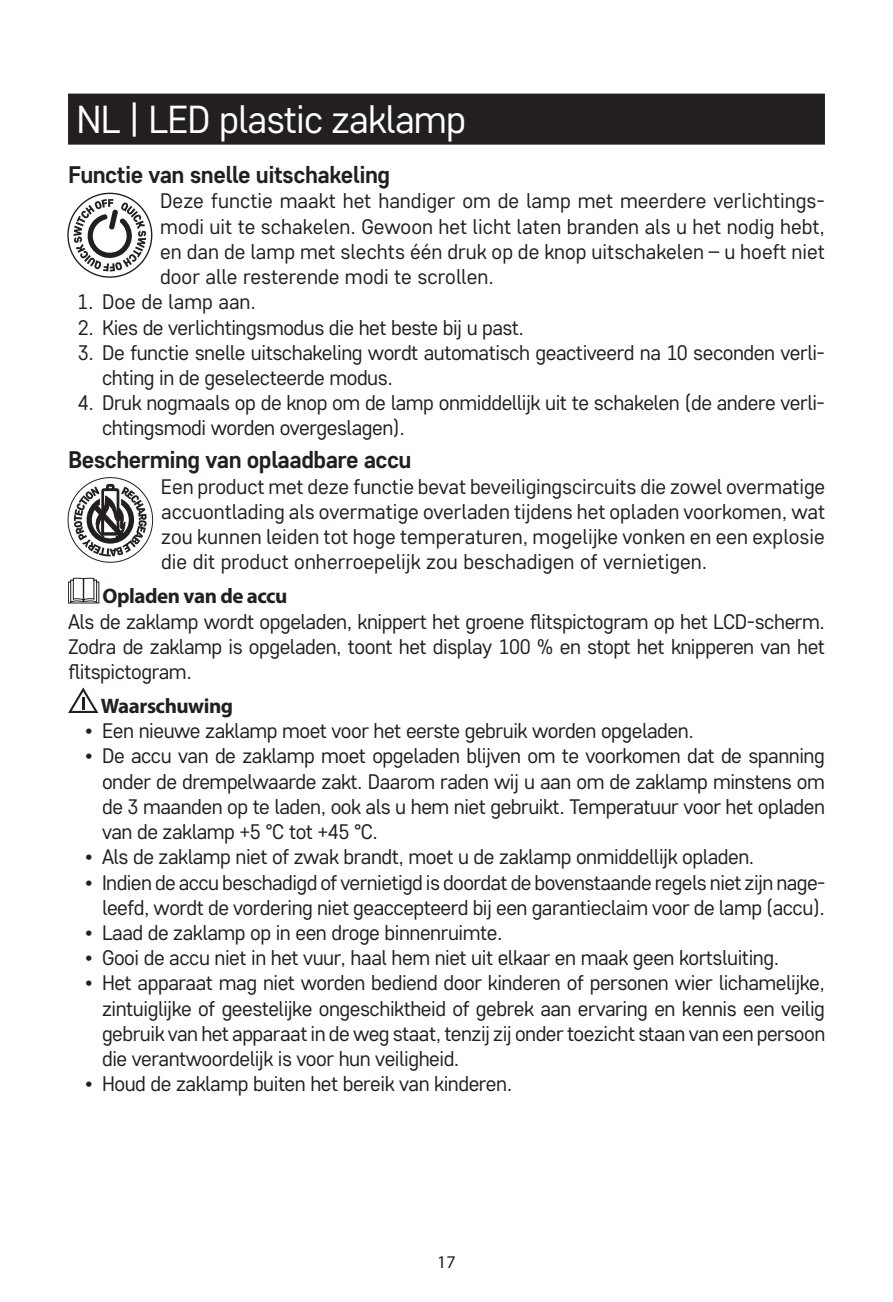
<style>
.page{position:relative;width:893px;height:1302px;background:#fff}
.page>*{position:absolute;margin:0;border:0;box-sizing:border-box;transform-origin:0 0}
.t1{font:39px "Core Sans D35";letter-spacing:-.02em;color:#fff}
.t2{font:700 24px "Core Sans D55";letter-spacing:-.02em;color:#231f20}
.t3{font:21px/25.2px "Core Sans D35";letter-spacing:-.02em;color:#231f20;text-align:justify}
.t4{font:700 21px "Myriad Pro";letter-spacing:-.02em;color:#231f20}
.t5{font:21px "Core Sans D35";color:#231f20}
.t6{font:18px "Myriad Pro";color:#231f20}
</style>
<div class="page">
<div style="left:68px;top:94px;width:757px;height:51px;background:#231f20"></div>
<svg style="left:68px;top:193px;width:84px;height:84px"></svg>
<svg style="left:73px;top:199px;width:73px;height:72px"></svg>
<svg style="left:68px;top:477px;width:85px;height:85px"></svg>
<svg style="left:74px;top:484px;width:73px;height:72px"></svg>
<svg style="left:68px;top:577px;width:31px;height:26px"></svg>
<svg style="left:68px;top:687px;width:30px;height:26px"></svg>
<h1 class="t1" style="left:77px;top:94px;width:391px">NL | LED plastic zaklamp</h1>
<p class="t2" style="left:68px;top:159px;width:324px">Functie van snelle uitschakeling</p>
<p class="t3" style="left:160px;top:188px;width:666px">Deze functie maakt het handiger om de lamp met meerdere verlichtings&shy;modi uit te schakelen. Gewoon het licht laten branden als u het nodig hebt, en dan de lamp met slechts één druk op de knop uitschakelen – u hoeft niet door alle resterende modi te scrollen.</p>
<p class="t5" style="left:77px;top:288px;width:181px">1. Doe de lamp aan.</p>
<p class="t3" style="left:78px;top:314px;width:448px">2. Kies de verlichtingsmodus die het beste bij u past.</p>
<p class="t3" style="left:102px;top:339px;width:724px;text-indent:-24px">3. De functie snelle uitschakeling wordt automatisch geactiveerd na 10 seconden verli&shy;chting in de geselecteerde modus.</p>
<p class="t3" style="left:102px;top:389px;width:724px;text-indent:-24px">4. Druk nogmaals op de knop om de lamp onmiddellijk uit te schakelen (de andere verli&shy;chtingsmodi worden overgeslagen).</p>
<p class="t2" style="left:68px;top:444px;width:345px">Bescherming van oplaadbare accu</p>
<p class="t3" style="left:161px;top:473px;width:666px">Een product met deze functie bevat beveiligingscircuits die zowel overmatige accuontlading als overmatige overladen tijdens het opladen voorkomen, wat zou kunnen leiden tot hoge temperaturen, mogelijke vonken en een explosie die dit product onherroepelijk zou beschadigen of vernietigen.</p>
<p class="t4" style="left:103px;top:582px;width:186px">Opladen van de accu</p>
<p class="t3" style="left:68px;top:608px;width:758px">Als de zaklamp wordt opgeladen, knippert het groene flitspictogram op het LCD-scherm.<br>Zodra de zaklamp is opgeladen, toont het display 100 % en stopt het knipperen van het flitspictogram.</p>
<p class="t4" style="left:101px;top:692px;width:134px">Waarschuwing</p>
<p class="t3" style="left:85px;top:717px;width:610px">• Een nieuwe zaklamp moet voor het eerste gebruik worden opgeladen.</p>
<p class="t3" style="left:102px;top:742px;width:724px;text-indent:-17px">• De accu van de zaklamp moet opgeladen blijven om te voorkomen dat de spanning onder de drempelwaarde zakt. Daarom raden wij u aan om de zaklamp minstens om de 3 maanden op te laden, ook als u hem niet gebruikt. Temperatuur voor het opladen van de zaklamp +5 °C tot +45 °C.</p>
<p class="t3" style="left:85px;top:843px;width:671px">• Als de zaklamp niet of zwak brandt, moet u de zaklamp onmiddellijk opladen.</p>
<p class="t3" style="left:85px;top:868px;width:742px;text-align:right">• Indien de accu beschadigd of vernietigd is doordat de bovenstaande regels niet zijn nage&shy;leefd, wordt de vordering niet geaccepteerd bij een garantieclaim voor de lamp (accu).</p>
<p class="t3" style="left:85px;top:919px;width:419px">• Laad de zaklamp op in een droge binnenruimte.</p>
<p class="t3" style="left:85px;top:944px;width:696px">• Gooi de accu niet in het vuur, haal hem niet uit elkaar en maak geen kortsluiting.</p>
<p class="t3" style="left:102px;top:969px;width:725px;text-indent:-17px">• Het apparaat mag niet worden bediend door kinderen of personen wier lichamelijke, zintuiglijke of geestelijke ongeschiktheid of gebrek aan ervaring en kennis een veilig gebruik van het apparaat in de weg staat, tenzij zij onder toezicht staan van een persoon die verantwoordelijk is voor hun veiligheid.</p>
<p class="t3" style="left:85px;top:1070px;width:429px">• Houd de zaklamp buiten het bereik van kinderen.</p>
<p class="t6" style="left:437px;top:1250px;width:20px">17</p>
</div>
